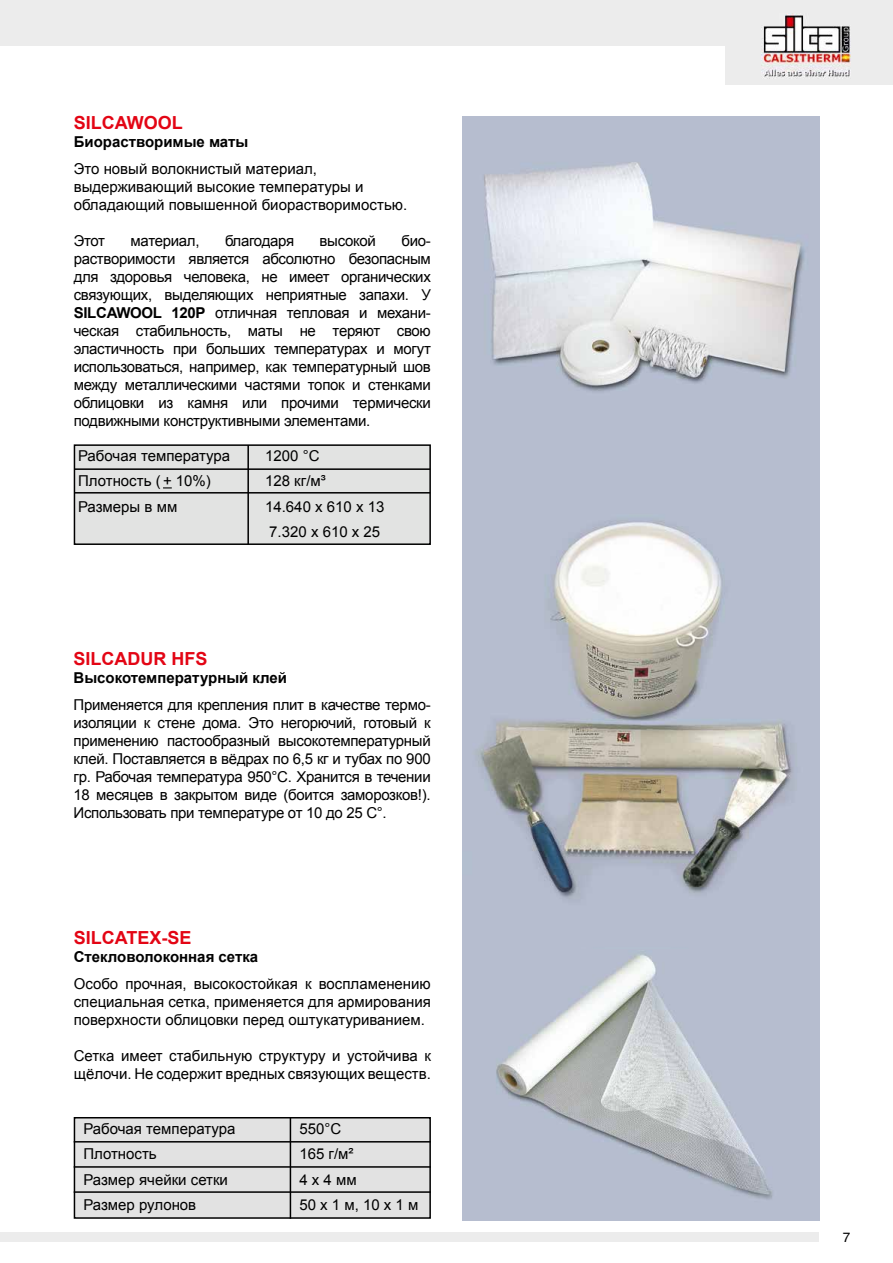
<style>
.page{position:relative;width:893px;height:1263px;background:#fff}
.page>*{position:absolute;margin:0;border:0;box-sizing:border-box;transform-origin:0 0}
.t1{font:700 18px "Arial";color:#e30514}
.t2{font:15px/18px "Arial";color:#000}
.t3{font:700 15px "Arial";color:#000}
.t4{font:15px "Arial";letter-spacing:-.02em;color:#000}
.t5{font:15px "Arial";letter-spacing:-.025em;color:#000}
.t6{font:13.5px "Helvetica LT Std";color:#000}
.s1{font-weight:700}
</style>
<div class="page">
<div style="left:726px;top:0;width:167px;height:85px;background:#ececec"></div>
<div style="left:0;top:0;width:893px;height:46px;background:#ececec"></div>
<div style="left:0;top:1232px;width:819px;height:10px;background:#ececec"></div>
<img style="left:762px;top:13px;width:89px;height:64px">
<img style="left:462px;top:948px;width:357px;height:272px">
<div style="left:74px;top:1118px;width:356px;height:100px;background:#e2e2e2"></div>
<div style="left:74px;top:1117px;width:357px;height:102px;border:2px solid #000"></div>
<hr style="left:74px;top:1141px;width:357px;height:1px;background:#000">
<hr style="left:74px;top:1166px;width:357px;height:2px;background:#000">
<hr style="left:74px;top:1191px;width:357px;height:2px;background:#000">
<hr style="left:290px;top:1117px;width:1px;height:102px;background:#000">
<img style="left:462px;top:116px;width:357px;height:292px">
<img style="left:462px;top:408px;width:357px;height:540px">
<div style="left:74px;top:445px;width:356px;height:99px;background:#e2e3e2"></div>
<div style="left:74px;top:444px;width:357px;height:101px;border:2px solid #000"></div>
<hr style="left:74px;top:492px;width:356px;height:1px;background:#000">
<hr style="left:247px;top:445px;width:2px;height:99px;background:#000">
<hr style="left:74px;top:468px;width:356px;height:2px;background:#000">
<p class="t1" style="left:74px;top:111px;width:111px">SILCAWOOL</p>
<p class="t3" style="left:74px;top:132px;width:176px">Биорастворимые маты</p>
<p class="t2" style="left:74px;top:160px;width:335px">Это новый волокнистый материал, выдерживающий высокие температуры и обладающий повышенной биорастворимостью.</p>
<p class="t2" style="left:74px;top:232px;width:33px">Этот</p>
<p class="t4" style="left:131px;top:231px;width:70px">материал,</p>
<p class="t5" style="left:225px;top:231px;width:71px">благодаря</p>
<p class="t4" style="left:320px;top:231px;width:58px">высокой</p>
<p class="t2" style="left:74px;top:232px;width:359px;text-align:justify;text-indent:328px">био&shy;растворимости является абсолютно безопасным для здоровья человека, не имеет органических связующих, выделяющих неприятные запахи. У <span class="s1">SILCAWOOL 120P</span> отличная тепловая и механи&shy;ческая стабильность, маты не теряют свою эластичность при больших температурах и могут использоваться, например, как температурный шов между металлическими частями топок и стенками облицовки из камня или прочими термически подвижными конструктивными элементами.</p>
<p class="t2" style="left:78px;top:447px;width:154px">Рабочая температура</p>
<p class="t2" style="left:265px;top:447px;width:56px">1200 °C</p>
<p class="t2" style="left:78px;top:472px;width:134px">Плотность ( + 10%)</p>
<p class="t2" style="left:265px;top:472px;width:62px">128 кг/м³</p>
<p class="t2" style="left:78px;top:498px;width:101px">Размеры в мм</p>
<p class="t2" style="left:265px;top:494px;width:121px;line-height:25.5px">14.640 x 610 x 13<br>7.320 x 610 x 25</p>
<p class="t1" style="left:74px;top:647px;width:135px">SILCADUR HFS</p>
<p class="t3" style="left:74px;top:668px;width:215px">Высокотемпературный клей</p>
<p class="t2" style="left:74px;top:696px;width:359px;text-align:justify">Применяется для крепления плит в качестве термо&shy;изоляции к стене дома. Это негорючий, готовый к применению пастообразный высокотемпературный клей. Поставляется в вёдрах по 6,5 кг и тубах по 900 гр. Рабочая температура 950°C. Хранится в течении 18 месяцев в закрытом виде (боится заморозков!).<br>Использовать при температуре от 10 до 25 C°.</p>
<p class="t1" style="left:74px;top:926px;width:119px">SILCATEX-SE</p>
<p class="t3" style="left:74px;top:947px;width:186px">Стекловолоконная сетка</p>
<p class="t2" style="left:74px;top:975px;width:359px;text-align:justify">Особо прочная, высокостойкая к воспламенению специальная сетка, применяется для армирования поверхности облицовки перед оштукатуриванием.</p>
<p class="t2" style="left:74px;top:1047px;width:359px">Сетка имеет стабильную структуру и устойчива к щёлочи. Не содержит вредных связующих веществ.</p>
<p class="t2" style="left:83px;top:1119px;width:154px">Рабочая температура</p>
<p class="t2" style="left:299px;top:1119px;width:43px">550°С</p>
<p class="t2" style="left:83px;top:1145px;width:75px">Плотность</p>
<p class="t2" style="left:299px;top:1145px;width:56px">165 г/м²</p>
<p class="t2" style="left:83px;top:1170px;width:146px">Размер ячейки сетки</p>
<p class="t2" style="left:299px;top:1170px;width:59px">4 х 4 мм</p>
<p class="t2" style="left:83px;top:1196px;width:114px">Размер рулонов</p>
<p class="t2" style="left:299px;top:1196px;width:121px">50 х 1 м, 10 х 1 м</p>
<p class="t6" style="left:843px;top:1229px;width:9px">7</p>
</div>
